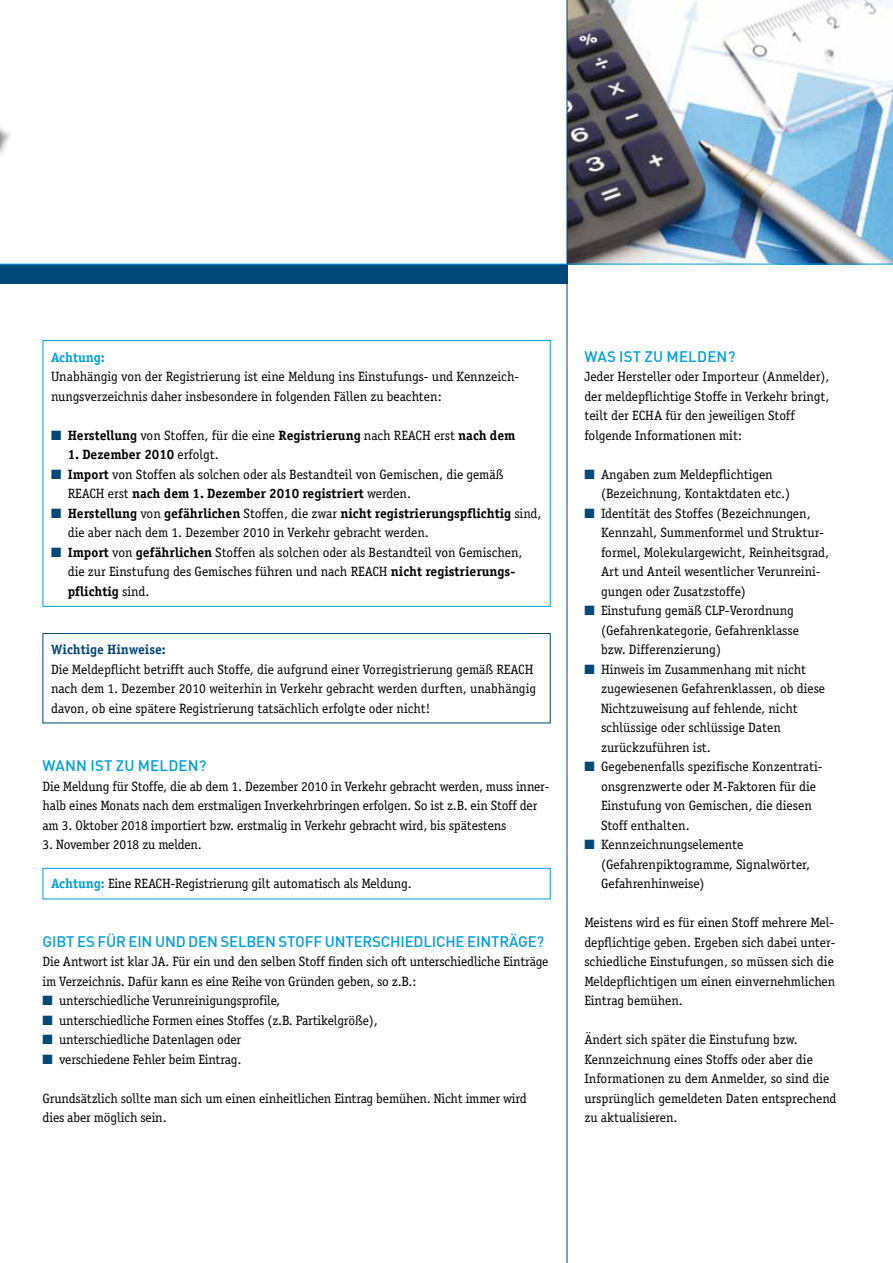
<style>
.page{position:relative;width:893px;height:1263px;background:#fff}
.page>*{position:absolute;margin:0;border:0;box-sizing:border-box;transform-origin:0 0}
.t1{font:500 15px "DIN";letter-spacing:.015em;color:#009ee0}
.t2{font:13.5px/19.5px "Officina Serif";color:#000}
.t3{font:700 13.5px "Officina Serif";color:#000}
.t4{font:700 13.5px "Officina Serif";color:#004877}
.t5{font:700 13.5px "Officina Serif";color:#009ee0}
.s1{color:#004877}
.s2{font-weight:700}
.s3{font-weight:400}
.s4{font-weight:700;color:#009ee0}
</style>
<div class="page">
<img style="left:0;top:127px;width:12px;height:137px">
<img style="left:568px;top:0;width:325px;height:264px">
<div style="left:0;top:264px;width:567px;height:20px;background:#004877"></div>
<hr style="left:0;top:264px;width:893px;height:1px;background:#009ee0">
<hr style="left:567px;top:0;width:1px;height:1263px;background:#004877">
<div style="left:43px;top:340px;width:508px;height:267px;border:1px solid #009ee0"></div>
<div style="left:43px;top:868px;width:508px;height:31px;border:1px solid #009ee0"></div>
<div style="left:43px;top:633px;width:508px;height:90px;border:1px solid #004877"></div>
<p class="t5" style="left:51px;top:349px;width:55px">Achtung:</p>
<p class="t2" style="left:51px;top:367px;width:470px">Unabhängig von der Registrierung ist eine Meldung ins Einstufungs- und Kennzeich&shy;nungsverzeichnis daher insbesondere in folgenden Fällen zu beachten:</p>
<p class="t2" style="left:51px;top:425px;width:466px"><span class="s1">■</span> <span class="s2">Herstellung</span> von Stoffen, für die eine <span class="s2">Registrierung</span> nach REACH erst <span class="s2">nach dem</span></p>
<p class="t3" style="left:68px;top:446px;width:153px">1. Dezember 2010 <span class="s3">erfolgt.</span></p>
<p class="t2" style="left:68px;top:464px;width:437px;text-indent:-17px"><span class="s1">■</span> <span class="s2">Import</span> von Stoffen als solchen oder als Bestandteil von Gemischen, die gemäß<br>REACH erst <span class="s2">nach dem 1. Dezember 2010 registriert</span> werden.</p>
<p class="t2" style="left:68px;top:503px;width:475px;text-indent:-17px"><span class="s1">■</span> <span class="s2">Herstellung</span> von <span class="s2">gefährlichen</span> Stoffen, die zwar <span class="s2">nicht registrierungspflichtig</span> sind, die aber nach dem 1. Dezember 2010 in Verkehr gebracht werden.</p>
<p class="t2" style="left:68px;top:542px;width:456px;text-indent:-17px"><span class="s1">■</span> <span class="s2">Import</span> von <span class="s2">gefährlichen</span> Stoffen als solchen oder als Bestandteil von Gemischen, die zur Einstufung des Gemisches führen und nach REACH <span class="s2">nicht registrierungs&shy;pflichtig</span> sind.</p>
<p class="t4" style="left:51px;top:641px;width:116px">Wichtige Hinweise:</p>
<p class="t2" style="left:51px;top:659px;width:487px">Die Meldepflicht betrifft auch Stoffe, die aufgrund einer Vorregistrierung gemäß REACH nach dem 1. Dezember 2010 weiterhin in Verkehr gebracht werden durften, unabhängig davon, ob eine spätere Registrierung tatsächlich erfolgte oder nicht!</p>
<p class="t1" style="left:43px;top:756px;width:166px">WANN IST ZU MELDEN?</p>
<p class="t2" style="left:43px;top:776px;width:509px">Die Meldung für Stoffe, die ab dem 1. Dezember 2010 in Verkehr gebracht werden, muss inner&shy;halb eines Monats nach dem erstmaligen Inverkehrbringen erfolgen. So ist z.B. ein Stoff der am 3. Oktober 2018 importiert bzw. erstmalig in Verkehr gebracht wird, bis spätestens</p>
<p class="t2" style="left:43px;top:835px;width:161px">3. November 2018 zu melden.</p>
<p class="t2" style="left:51px;top:874px;width:362px"><span class="s4">Achtung:</span> Eine REACH-Registrierung gilt automatisch als Meldung.</p>
<p class="t1" style="left:43px;top:932px;width:9px">GIBT</p>
<p class="t1" style="left:77px;top:932px;width:60px">ES FÜREIN</p>
<p class="t1" style="left:155px;top:932px;width:11px">UND</p>
<p class="t1" style="left:188px;top:932px;width:10px">DEN</p>
<p class="t1" style="left:220px;top:932px;width:10px">SELBEN</p>
<p class="t1" style="left:279px;top:932px;width:10px">STOFF</p>
<p class="t1" style="left:325px;top:932px;width:10px">UNTERSCHIEDLICHE</p>
<p class="t1" style="left:467px;top:932px;width:10px">EINTRÄGE</p>
<p class="t1" style="left:537px;top:932px;width:9px">?</p>
<p class="t2" style="left:43px;top:952px;width:507px">Die Antwort ist klar JA. Für ein und den selben Stoff finden sich oft unterschiedliche Einträge im Verzeichnis. Dafür kann es eine Reihe von Gründen geben, so z.B.:</p>
<p class="t2" style="left:43px;top:991px;width:239px"><span class="s1">■</span> unterschiedliche Verunreinigungsprofile,</p>
<p class="t2" style="left:43px;top:1010px;width:337px"><span class="s1">■</span> unterschiedliche Formen eines Stoffes (z.B. Partikelgröße),</p>
<p class="t2" style="left:43px;top:1030px;width:200px"><span class="s1">■</span> unterschiedliche Datenlagen oder</p>
<p class="t2" style="left:43px;top:1049px;width:200px"><span class="s1">■</span> verschiedene Fehler beim Eintrag.</p>
<p class="t2" style="left:43px;top:1088px;width:486px">Grundsätzlich sollte man sich um einen einheitlichen Eintrag bemühen. Nicht immer wird dies aber möglich sein.</p>
<p class="t1" style="left:584px;top:347px;width:152px">WAS IST ZU MELDEN?</p>
<p class="t2" style="left:584px;top:367px;width:247px">Jeder Hersteller oder Importeur (Anmelder), der meldepflichtige Stoffe in Verkehr bringt, teilt der ECHA für den jeweiligen Stoff folgende Informationen mit:</p>
<p class="t2" style="left:601px;top:464px;width:190px;text-indent:-17px"><span class="s1">■</span> Angaben zum Meldepflichtigen (Bezeichnung, Kontaktdaten etc.)</p>
<p class="t2" style="left:601px;top:503px;width:230px;text-indent:-17px"><span class="s1">■</span> Identität des Stoffes (Bezeichnungen, Kennzahl, Summenformel und Struktur&shy;formel, Molekulargewicht, Reinheitsgrad, Art und Anteil wesentlicher Verunreini&shy;gungen oder Zusatzstoffe)</p>
<p class="t2" style="left:601px;top:601px;width:200px;text-indent:-17px"><span class="s1">■</span> Einstufung gemäß CLP-Verordnung (Gefahrenkategorie, Gefahrenklasse bzw. Differenzierung)</p>
<p class="t2" style="left:601px;top:659px;width:226px;text-indent:-17px"><span class="s1">■</span> Hinweis im Zusammenhang mit nicht zugewiesenen Gefahrenklassen, ob diese Nichtzuweisung auf fehlende, nicht schlüssige oder schlüssige Daten zurückzuführen ist.</p>
<p class="t2" style="left:601px;top:757px;width:223px;text-indent:-17px"><span class="s1">■</span> Gegebenenfalls spezifische Konzentrati&shy;onsgrenzwerte oder M-Faktoren für die Einstufung von Gemischen, die diesen Stoff enthalten.</p>
<p class="t2" style="left:601px;top:835px;width:211px;text-indent:-17px"><span class="s1">■</span> Kennzeichnungselemente (Gefahrenpiktogramme, Signalwörter,<br>Gefahrenhinweise)</p>
<p class="t2" style="left:584px;top:913px;width:253px">Meistens wird es für einen Stoff mehrere Mel&shy;depflichtige geben. Ergeben sich dabei unter&shy;schiedliche Einstufungen, so müssen sich die Meldepflichtigen um einen einvernehmlichen Eintrag bemühen.</p>
<p class="t2" style="left:584px;top:1030px;width:254px">Ändert sich später die Einstufung bzw.<br>Kennzeichnung eines Stoffs oder aber die Informationen zu dem Anmelder, so sind die ursprünglich gemeldeten Daten entsprechend zu aktualisieren.</p>
</div>
